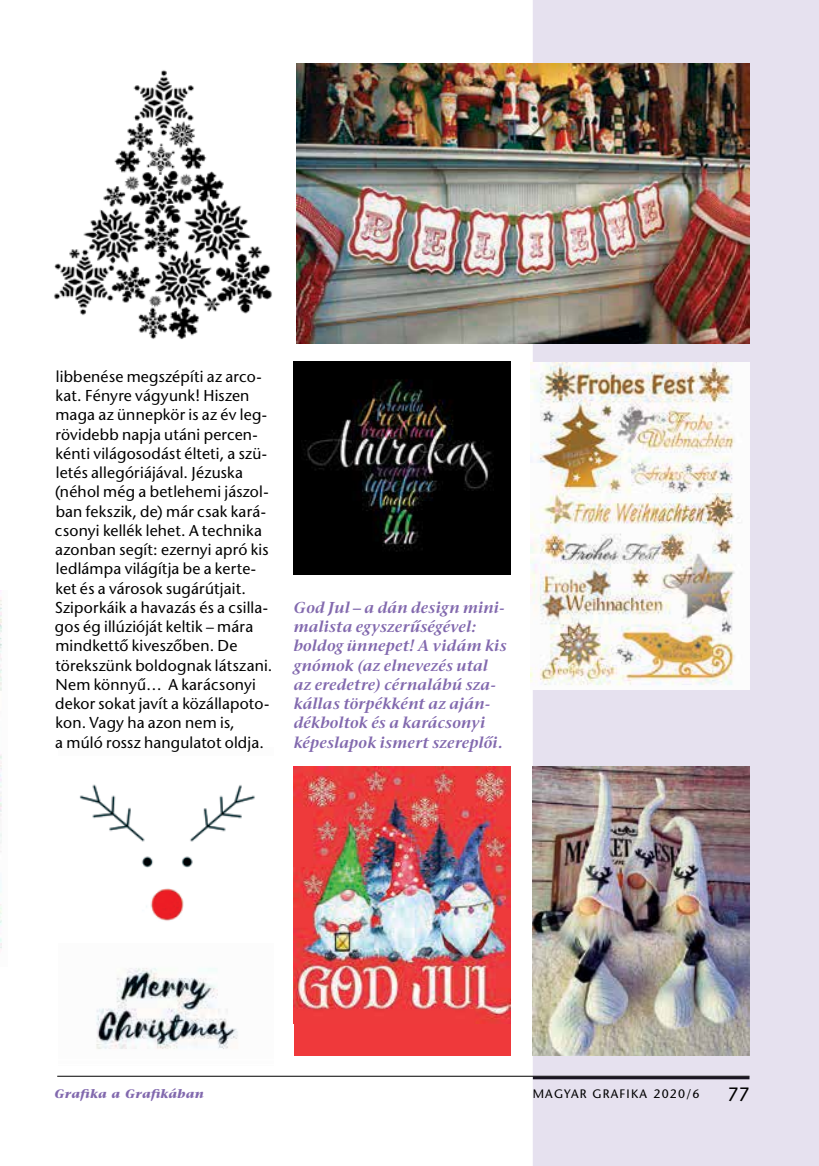
<style>
.page{position:relative;width:819px;height:1166px;background:#fff}
.page>*{position:absolute;margin:0;border:0;box-sizing:border-box;transform-origin:0 0}
.t1{font:19.25px "Stone Sans H";color:#000}
.t2{font:15.75px/19.2px "Stone Sans H";letter-spacing:.015em;color:#000}
.t3{font:15.75px/19.2px "Stone Serif Semi Bold Italic H";letter-spacing:.01em;color:#8269ae}
.t4{font:12.25px "Stone Sans H";letter-spacing:.1em;color:#000}
.t5{font:12.25px "Stone Serif Bold Italic H";letter-spacing:.025em;color:#8269ae}
</style>
<div class="page">
<img style="left:96px;top:968px;width:142px;height:81px">
<div style="left:294px;top:767px;width:216px;height:289px;background:#ef393b"></div>
<img style="left:294px;top:767px;width:216px;height:256px">
<img style="left:294px;top:362px;width:216px;height:212px">
<img style="left:0;top:591px;width:2px;height:360px">
<div style="left:532px;top:0;width:287px;height:1166px;background:#e6e1ef"></div>
<hr style="left:57px;top:1076px;width:692px;height:1px;background:#000">
<img style="left:296px;top:63px;width:453px;height:280px">
<img style="left:54px;top:70px;width:218px;height:270px">
<img style="left:530px;top:363px;width:219px;height:327px">
<img style="left:532px;top:767px;width:217px;height:289px">
<img style="left:79px;top:784px;width:176px;height:137px">
<p class="t2" style="left:55px;top:367px;width:219px">libbenése megszépíti az arco&shy;kat. fényre vágyunk! Hiszen maga az ünnepkör is az év leg&shy;rövidebb napja utáni percen&shy;kénti világosodást élteti, a szü&shy;letés allegóriájával. Jézuska (néhol még a betlehemi jászol&shy;ban fekszik, de) már csak kará&shy;csonyi kellék lehet. a technika azonban segít: ezernyi apró kis ledlámpa világítja be a kerte&shy;ket és a városok sugárútjait.<br>Sziporkáik a havazás és a csilla&shy;gos ég illúzióját keltik – mára mindkettô kiveszôben. De törekszünk boldognak látszani.<br>Nem könnyû… a karácsonyi dekor sokat javít a közállapoto&shy;kon. Vagy ha azon nem is,<br>a múló rossz hangulatot oldja.</p>
<p class="t3" style="left:294px;top:598px;width:214px">God Jul – a dán design mini&shy;malista egyszerûségével: boldog ünnepet! A vidám kis gnómok (az elnevezés utal az eredetre) cérnalábú sza&shy;kállas törpékként az aján&shy;dékboltok és a karácsonyi képeslapok ismert szereplôi.</p>
<p class="t5" style="left:55px;top:1086px;width:151px">Grafika a Grafikában</p>
<p class="t4" style="left:532px;top:1086px;width:168px">magyar grafika 2020/6</p>
<p class="t1" style="left:727px;top:1083px;width:24px">77</p>
</div>
